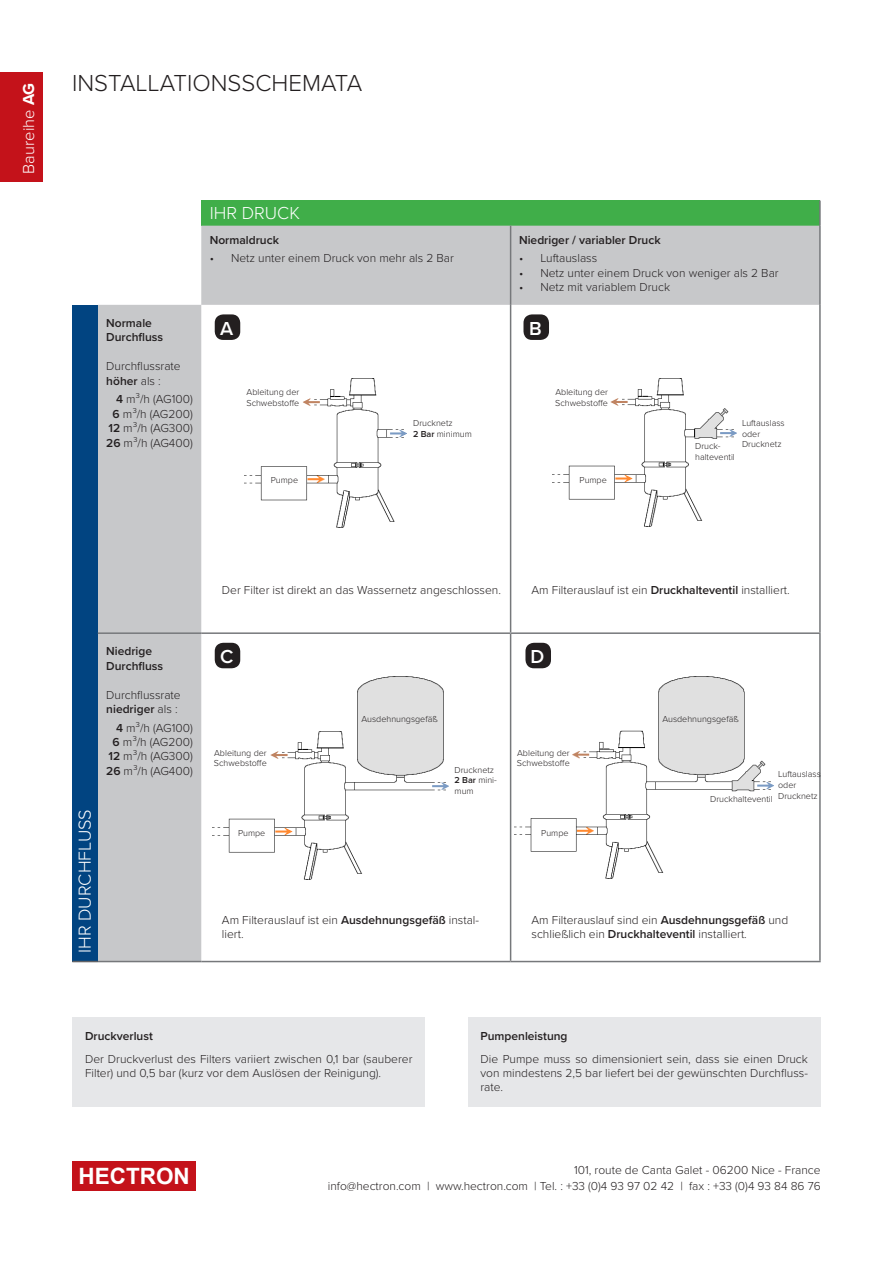
<style>
.page{position:relative;width:893px;height:1263px;background:#fff}
.page>*{position:absolute;margin:0;border:0;box-sizing:border-box;transform-origin:0 0}
.t1{font:300 24px "Proxima Nova";color:#231f20}
.t2{font:700 22.5px "Arial";color:#fff}
.t3{font:600 19.5px "Proxima Nova";color:#fff}
.t4{font:300 18px "Proxima Nova";color:#fff}
.t5{font:300 16.5px "Proxima Nova";color:#fff}
.t6{font:300 12px/14.4px "Proxima Nova";color:#231f20}
.t7{font:600 12px/14.4px "Proxima Nova";color:#231f20}
.t8{font:300 9px/10.8px "Proxima Nova";color:#231f20}
.s1{font-weight:700}
.s2{font-weight:600}
</style>
<div class="page">
<div style="left:201px;top:201px;width:619px;height:25px;background:#40ae49"></div>
<svg style="left:98px;top:226px;width:721px;height:735px"></svg>
<div style="left:72px;top:305px;width:26px;height:656px;background:#014481"></div>
<hr style="left:510px;top:226px;width:1px;height:79px;background:#76787b">
<hr style="left:510px;top:305px;width:1px;height:327px;background:#76787b">
<hr style="left:510px;top:634px;width:1px;height:327px;background:#76787b">
<hr style="left:819px;top:305px;width:2px;height:327px;background:#76787b">
<hr style="left:98px;top:632px;width:103px;height:2px;background:#76787b">
<hr style="left:201px;top:632px;width:310px;height:2px;background:#76787b">
<hr style="left:511px;top:632px;width:310px;height:2px;background:#76787b">
<hr style="left:819px;top:634px;width:2px;height:327px;background:#76787b">
<hr style="left:98px;top:961px;width:103px;height:1px;background:#76787b">
<hr style="left:201px;top:961px;width:310px;height:1px;background:#76787b">
<hr style="left:511px;top:961px;width:310px;height:1px;background:#76787b">
<svg style="left:72px;top:961px;width:26px;height:1px"></svg>
<hr style="left:819px;top:201px;width:2px;height:25px;background:#76787b">
<hr style="left:819px;top:226px;width:2px;height:79px;background:#76787b">
<img style="left:514px;top:676px;width:260px;height:203px">
<img style="left:212px;top:676px;width:236px;height:203px">
<img style="left:553px;top:378px;width:183px;height:148px">
<img style="left:244px;top:378px;width:163px;height:150px">
<div style="left:215px;top:314px;width:25px;height:26px;background:#231f20;border-radius:9px"></div>
<div style="left:523px;top:314px;width:26px;height:26px;background:#231f20;border-radius:9px"></div>
<div style="left:215px;top:643px;width:25px;height:25px;background:#231f20;border-radius:9px"></div>
<div style="left:525px;top:643px;width:26px;height:25px;background:#231f20;border-radius:9px"></div>
<div style="left:72px;top:1017px;width:353px;height:90px;background:#e6e7e9"></div>
<div style="left:468px;top:1017px;width:353px;height:90px;background:#e6e7e9"></div>
<div style="left:0;top:72px;width:43px;height:110px;background:#c4121a"></div>
<div style="left:72px;top:1161px;width:124px;height:30px;background:#c4121a"></div>
<p class="t5" style="left:16px;top:174px;width:92px;rotate:-90deg">Baureihe <span class="s1">AG</span></p>
<p class="t1" style="left:72px;top:65px;width:292px">INSTALLATIONSSCHEMATA</p>
<p class="t4" style="left:210px;top:200px;width:92px">IHR DRUCK</p>
<p class="t7" style="left:210px;top:232px;width:71px">Normaldruck</p>
<p class="t6" style="left:210px;top:250px;width:246px">• Netz unter einem Druck von mehr als 2 Bar</p>
<p class="t7" style="left:519px;top:232px;width:143px">Niedriger / variabler Druck</p>
<p class="t6" style="left:519px;top:250px;width:80px">• Luftauslass</p>
<p class="t6" style="left:519px;top:265px;width:261px">• Netz unter einem Druck von weniger als 2 Bar</p>
<p class="t6" style="left:519px;top:279px;width:152px">• Netz mit variablem Druck</p>
<p class="t7" style="left:106px;top:315px;width:58px">Normale<br>Durchfluss</p>
<p class="t6" style="left:106px;top:358px;width:76px">Durchflussrate <span class="s2">höher</span> als :</p>
<p class="t6" style="left:116px;top:391px;width:78px"><span class="s2">4</span> m³/h (AG100)</p>
<p class="t6" style="left:113px;top:406px;width:82px"><span class="s2">6</span> m³/h (AG200)</p>
<p class="t6" style="left:109px;top:420px;width:86px"><span class="s2">12</span> m³/h (AG300)</p>
<p class="t6" style="left:106px;top:435px;width:88px"><span class="s2">26</span> m³/h (AG400)</p>
<p class="t3" style="left:220px;top:314px;width:15px">A</p>
<p class="t3" style="left:529px;top:314px;width:14px">B</p>
<p class="t8" style="left:247px;top:386px;width:54px">Ableitung der</p>
<p class="t8" style="left:246px;top:397px;width:54px">Schwebstoffe</p>
<p class="t8" style="left:413px;top:417px;width:41px">Drucknetz</p>
<p class="t8" style="left:413px;top:428px;width:60px"><span class="s2">2 Bar</span> minimum</p>
<p class="t8" style="left:555px;top:386px;width:54px">Ableitung der</p>
<p class="t8" style="left:555px;top:397px;width:54px">Schwebstoffe</p>
<p class="t8" style="left:271px;top:474px;width:29px">Pumpe</p>
<p class="t8" style="left:579px;top:474px;width:29px">Pumpe</p>
<p class="t8" style="left:695px;top:440px;width:27px">Druck-</p>
<p class="t8" style="left:695px;top:451px;width:41px">halteventil</p>
<p class="t8" style="left:742px;top:417px;width:44px">Luftauslass</p>
<p class="t8" style="left:742px;top:428px;width:20px">oder</p>
<p class="t8" style="left:742px;top:439px;width:41px">Drucknetz</p>
<p class="t4" style="left:71px;top:953px;width:145px;rotate:-90deg">IHR DURCHFLUSS</p>
<p class="t7" style="left:106px;top:644px;width:58px">Niedrige<br>Durchfluss</p>
<p class="t6" style="left:106px;top:687px;width:76px">Durchflussrate <span class="s2">niedriger</span> als :</p>
<p class="t6" style="left:116px;top:720px;width:78px"><span class="s2">4</span> m³/h (AG100)</p>
<p class="t6" style="left:113px;top:734px;width:82px"><span class="s2">6</span> m³/h (AG200)</p>
<p class="t6" style="left:109px;top:749px;width:86px"><span class="s2">12</span> m³/h (AG300)</p>
<p class="t6" style="left:106px;top:763px;width:88px"><span class="s2">26</span> m³/h (AG400)</p>
<p class="t6" style="left:222px;top:583px;width:280px">Der Filter ist direkt an das Wassernetz angeschlossen.</p>
<p class="t6" style="left:531px;top:583px;width:260px">Am Filterauslauf ist ein <span class="s2">Druckhalteventil</span> installiert.</p>
<p class="t3" style="left:220px;top:642px;width:15px">C</p>
<p class="t3" style="left:531px;top:642px;width:15px">D</p>
<p class="t8" style="left:214px;top:747px;width:54px">Ableitung der</p>
<p class="t8" style="left:214px;top:757px;width:54px">Schwebstoffe</p>
<p class="t8" style="left:361px;top:713px;width:78px">Ausdehnungsgefäß</p>
<p class="t8" style="left:662px;top:713px;width:78px">Ausdehnungsgefäß</p>
<p class="t8" style="left:455px;top:764px;width:41px">Drucknetz</p>
<p class="t8" style="left:455px;top:774px;width:44px"><span class="s2">2 Bar</span> mini&shy;mum</p>
<p class="t8" style="left:517px;top:747px;width:54px">Ableitung der</p>
<p class="t8" style="left:517px;top:757px;width:54px">Schwebstoffe</p>
<p class="t8" style="left:778px;top:768px;width:44px">Luftauslass</p>
<p class="t8" style="left:778px;top:779px;width:20px">oder</p>
<p class="t8" style="left:778px;top:790px;width:41px">Drucknetz</p>
<p class="t8" style="left:710px;top:793px;width:64px">Druckhalteventil</p>
<p class="t8" style="left:238px;top:827px;width:29px">Pumpe</p>
<p class="t8" style="left:541px;top:827px;width:29px">Pumpe</p>
<p class="t6" style="left:222px;top:912px;width:259px">Am Filterauslauf ist ein <span class="s2">Ausdehnungsgefäß</span> instal&shy;liert.</p>
<p class="t6" style="left:531px;top:912px;width:258px">Am Filterauslauf sind ein <span class="s2">Ausdehnungsgefäß</span> und schließlich ein <span class="s2">Druckhalteventil</span> installiert.</p>
<p class="t7" style="left:85px;top:1028px;width:69px">Druckverlust</p>
<p class="t6" style="left:85px;top:1051px;width:329px">Der Druckverlust des Filters variiert zwischen 0,1 bar (sauberer<br>Filter) und 0,5 bar (kurz vor dem Auslösen der Reinigung).</p>
<p class="t7" style="left:480px;top:1028px;width:89px">Pumpenleistung</p>
<p class="t6" style="left:480px;top:1051px;width:329px;text-align:justify">Die Pumpe muss so dimensioniert sein, dass sie einen Druck von mindestens 2,5 bar liefert bei der gewünschten Durchfluss&shy;rate.</p>
<p class="t2" style="left:79px;top:1160px;width:113px">HECTRON</p>
<p class="t6" style="left:574px;top:1162px;width:248px">101, route de Canta Galet - 06200 Nice - France</p>
<p class="t6" style="left:328px;top:1178px;width:494px">info@hectron.com | www.hectron.com | Tel. : +33 (0)4 93 97 02 42 | fax : +33 (0)4 93 84 86 76</p>
</div>
